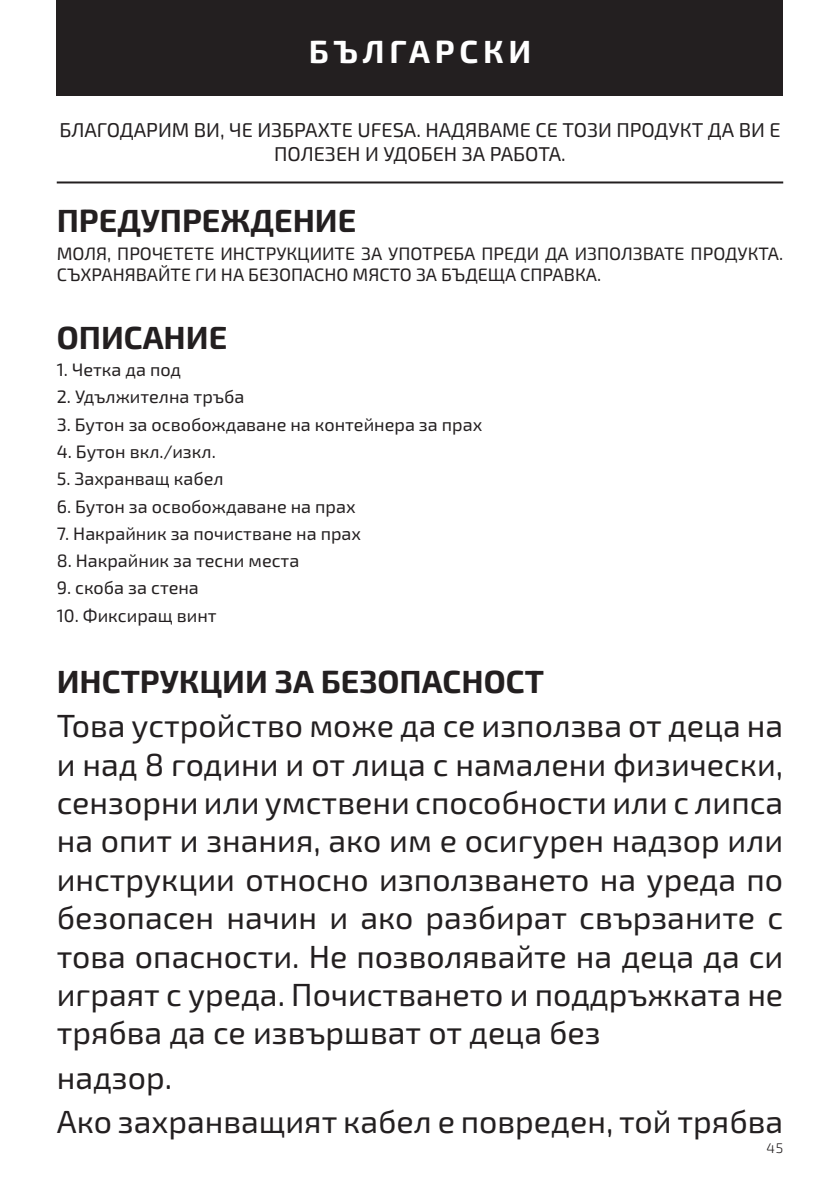
<style>
.page{position:relative;width:840px;height:1191px;background:#fff}
.page>*{position:absolute;margin:0;border:0;box-sizing:border-box;transform-origin:0 0}
.t1{font:32px/38.4px "Exo 2";color:#231f20;text-align:justify}
.t2{font:700 32px "Exo 2";color:#231f20}
.t3{font:700 32px "Exo 2";letter-spacing:.15em;color:#fff}
.t4{font:20px/24px "Exo 2";color:#231f20;text-align:center}
.t5{font:18px/21.6px "Exo 2";color:#231f20}
.t6{font:300 14px "Exo 2";color:#231f20}
</style>
<div class="page">
<div style="left:57px;top:0;width:725px;height:95px;background:#231f20"></div>
<hr style="left:57px;top:181px;width:725px;height:2px;background:#231f20">
<p class="t3" style="left:308px;top:30px;width:224px">БЪЛГАРСКИ</p>
<p class="t4" style="left:59px;top:118px;width:722px">БЛАГОДАРИМ ВИ, ЧЕ ИЗБРАХТЕ UFESA. НАДЯВАМЕ СЕ ТОЗИ ПРОДУКТ ДА ВИ Е<br>ПОЛЕЗЕН И УДОБЕН ЗА РАБОТА.</p>
<p class="t2" style="left:57px;top:199px;width:301px">ПРЕДУПРЕЖДЕНИЕ</p>
<p class="t5" style="left:57px;top:243px;width:727px">МОЛЯ, ПРОЧЕТЕТЕ ИНСТРУКЦИИТЕ ЗА УПОТРЕБА ПРЕДИ ДА ИЗПОЛЗВАТЕ ПРОДУКТА.<br>СЪХРАНЯВАЙТЕ ГИ НА БЕЗОПАСНО МЯСТО ЗА БЪДЕЩА СПРАВКА.</p>
<p class="t2" style="left:57px;top:315px;width:172px">ОПИСАНИЕ</p>
<p class="t5" style="left:57px;top:359px;width:126px">1. Четка да под</p>
<p class="t5" style="left:57px;top:387px;width:189px">2. Удължителна тръба</p>
<p class="t5" style="left:57px;top:414px;width:427px">3. Бутон за освобождаване на контейнера за прах</p>
<p class="t5" style="left:57px;top:441px;width:160px">4. Бутон вкл./изкл.</p>
<p class="t5" style="left:57px;top:468px;width:168px">5. Захранващ кабел</p>
<p class="t5" style="left:57px;top:496px;width:300px">6. Бутон за освобождаване на прах</p>
<p class="t5" style="left:57px;top:523px;width:306px">7. Накрайник за почистване на прах</p>
<p class="t5" style="left:57px;top:550px;width:244px">8. Накрайник за тесни места</p>
<p class="t5" style="left:57px;top:577px;width:143px">9. скоба за стена</p>
<p class="t5" style="left:57px;top:605px;width:161px">10. Фиксиращ винт</p>
<p class="t2" style="left:57px;top:659px;width:488px">ИНСТРУКЦИИ ЗА БЕЗОПАСНОСТ</p>
<p class="t1" style="left:57px;top:707px;width:727px">Това устройство може да се използва от деца на и над 8 години и от лица с намалени физически, сензорни или умствени способности или с липса на опит и знания, ако им е осигурен надзор или инструкции относно използването на уреда по безопасен начин и ако разбират свързаните с това опасности. Не позволявайте на деца да си играят с уреда. Почистването и поддръжката не трябва да се извършват от деца без</p>
<p class="t1" style="left:57px;top:1056px;width:727px;line-height:44px">надзор.<br>Ако захранващият кабел е повреден, той трябва</p>
<p class="t6" style="left:766px;top:1140px;width:18px">45</p>
</div>
